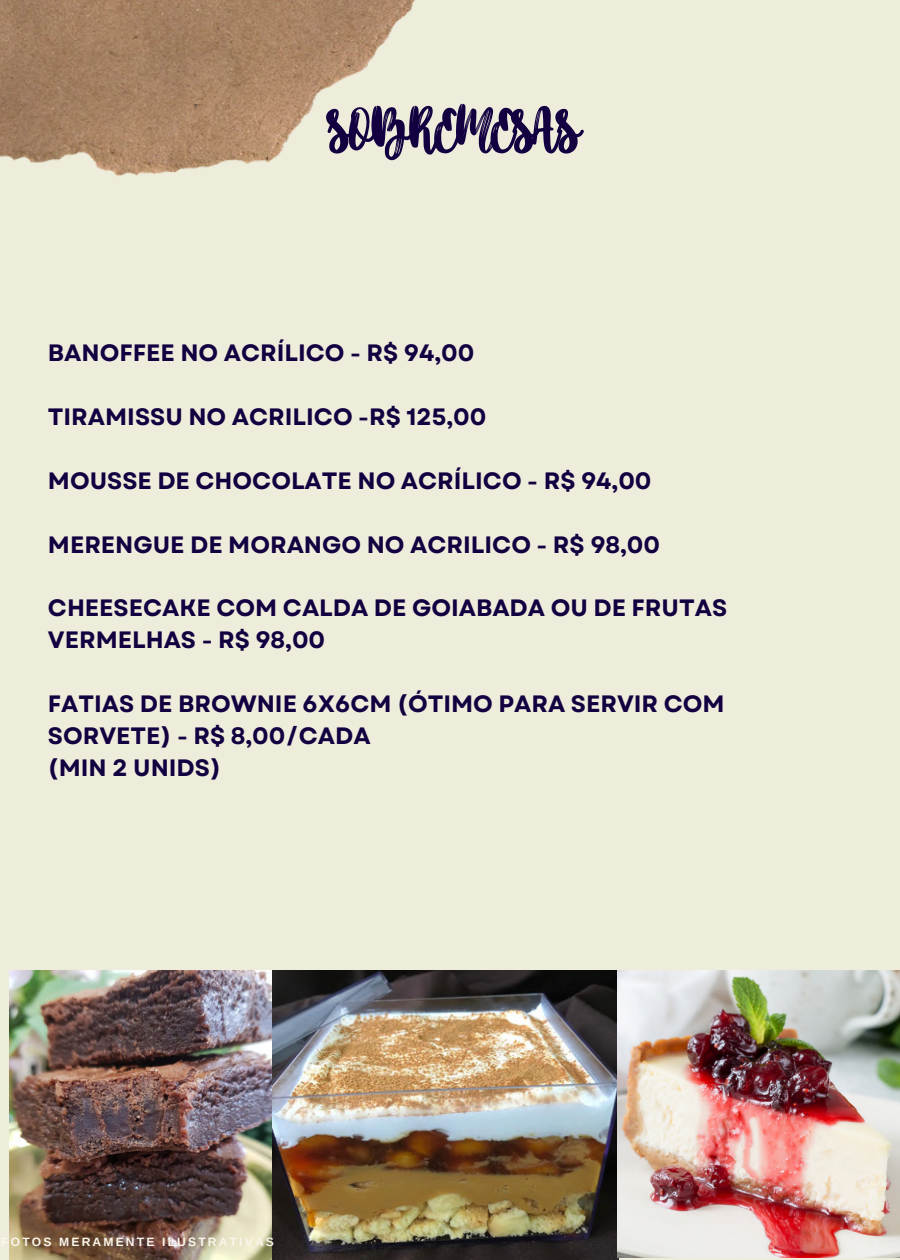
<style>
.page{position:relative;width:900px;height:1260px;background:#eeeddc}
.page>*{position:absolute;margin:0;border:0;box-sizing:border-box;transform-origin:0 0}
.t1{font:75px "Better Together Script";letter-spacing:-.03em;color:#120040}
.t2{font:700 23.75px/32px "Garet";color:#120040}
.t3{font:700 12px "Arimo";letter-spacing:.18em;color:#faf6ec}
</style>
<div class="page">
<img style="left:9px;top:970px;width:609px;height:290px">
<img style="left:618px;top:970px;width:281px;height:287px">
<img style="left:0;top:0;width:415px;height:177px">
<h1 class="t1" style="left:328px;top:96px;width:255px">SOBREMESAS</h1>
<p class="t2" style="left:48px;top:337px;width:428px">BANOFFEE NO ACRÍLICO - R$ 94,00</p>
<p class="t2" style="left:48px;top:401px;width:440px">TIRAMISSU NO ACRILICO -R$ 125,00</p>
<p class="t2" style="left:48px;top:465px;width:605px">MOUSSE DE CHOCOLATE NO ACRÍLICO - R$ 94,00</p>
<p class="t2" style="left:48px;top:528px;width:614px">MERENGUE DE MORANGO NO ACRILICO - R$ 98,00</p>
<p class="t2" style="left:48px;top:592px;width:681px">CHEESECAKE COM CALDA DE GOIABADA OU DE FRUTAS<br>VERMELHAS - R$ 98,00</p>
<p class="t2" style="left:48px;top:688px;width:678px">FATIAS DE BROWNIE 6X6CM (ÓTIMO PARA SERVIR COM<br>SORVETE) - R$ 8,00/CADA<br>(MIN 2 UNIDS)</p>
<p class="t3" style="left:1px;top:1235px;width:274px">FOTOS MERAMENTE ILUSTRATIVAS</p>
</div>
